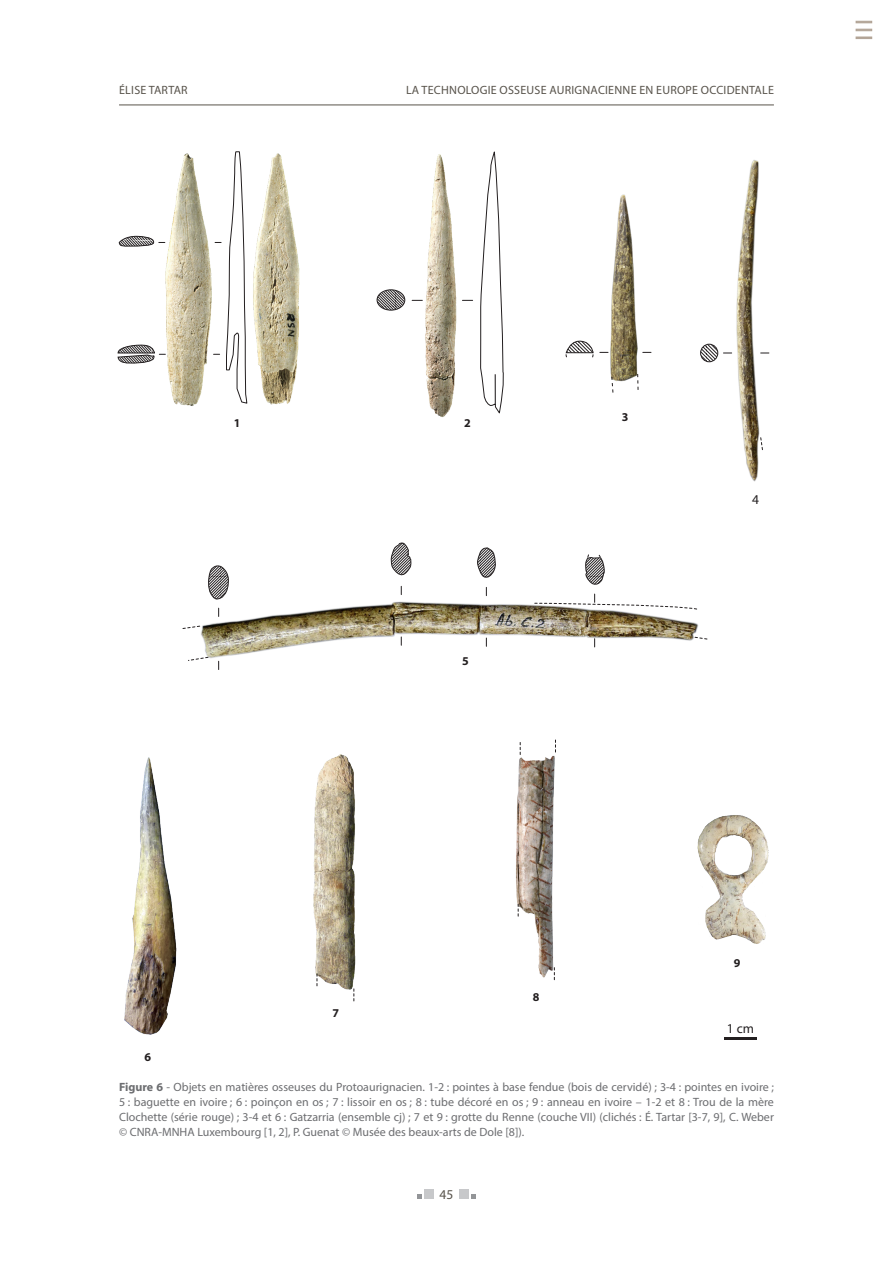
<style>
.page{position:relative;width:893px;height:1263px;background:#fff}
.page>*{position:absolute;margin:0;border:0;box-sizing:border-box;transform-origin:0 0}
.Legende{font:13.5px "Myriad Pro";color:#231f20}
.t1{font:13.5px "Myriad Pro";color:#58534b}
.t2{font:13.5px "Myriad";color:#231f20}
.Legende-2{font:12px/15px "Myriad Pro";color:#6c6d70;text-align:justify}
.t3{font:12px "Myriad Pro";letter-spacing:.02em;color:#58534b}
.t4{font:700 12px "Myriad";color:#231f20}
.s1{font-weight:700}
</style>
<div class="page">
<svg style="left:417px;top:1194px;width:5px;height:5px"></svg>
<div style="left:425px;top:1190px;width:9px;height:9px;background:#c7c8ca"></div>
<div style="left:459px;top:1190px;width:9px;height:9px;background:#c7c8ca"></div>
<svg style="left:471px;top:1194px;width:5px;height:5px"></svg>
<hr style="left:119px;top:105px;width:655px;height:1px;background:#58534b">
<svg style="left:856px;top:29px;width:16px;height:2px"></svg>
<svg style="left:856px;top:37px;width:16px;height:2px"></svg>
<svg style="left:856px;top:21px;width:16px;height:2px"></svg>
<img style="left:125px;top:153px;width:643px;height:881px">
<svg style="left:214px;top:151px;width:34px;height:253px"></svg>
<svg style="left:118px;top:236px;width:47px;height:11px"></svg>
<svg style="left:117px;top:343px;width:48px;height:21px"></svg>
<svg style="left:480px;top:151px;width:25px;height:317px"></svg>
<hr style="left:495px;top:374px;width:1px;height:30px;background:#231f20">
<svg style="left:377px;top:290px;width:28px;height:20px"></svg>
<div style="left:377px;top:289px;width:28px;height:21px;border:1px solid #231f20;border-radius:50%"></div>
<svg style="left:611px;top:376px;width:3px;height:18px"></svg>
<svg style="left:637px;top:374px;width:1px;height:16px"></svg>
<svg style="left:565px;top:335px;width:29px;height:23px"></svg>
<svg style="left:208px;top:565px;width:22px;height:35px"></svg>
<svg style="left:390px;top:542px;width:22px;height:35px"></svg>
<svg style="left:476px;top:547px;width:21px;height:31px"></svg>
<svg style="left:585px;top:554px;width:20px;height:31px"></svg>
<svg style="left:694px;top:636px;width:14px;height:4px"></svg>
<svg style="left:534px;top:594px;width:165px;height:16px"></svg>
<svg style="left:182px;top:625px;width:19px;height:4px"></svg>
<svg style="left:188px;top:656px;width:21px;height:5px"></svg>
<svg style="left:518px;top:904px;width:1px;height:13px"></svg>
<svg style="left:554px;top:968px;width:1px;height:12px"></svg>
<svg style="left:555px;top:740px;width:1px;height:13px"></svg>
<svg style="left:520px;top:742px;width:1px;height:13px"></svg>
<svg style="left:353px;top:989px;width:1px;height:13px"></svg>
<svg style="left:317px;top:974px;width:1px;height:12px"></svg>
<svg style="left:701px;top:344px;width:17px;height:18px"></svg>
<div style="left:700px;top:344px;width:18px;height:18px;border:1px solid #231f20;border-radius:50%"></div>
<svg style="left:760px;top:437px;width:3px;height:14px"></svg>
<hr style="left:724px;top:1037px;width:33px;height:2px;background:#231f20">
<p class="t3" style="left:119px;top:83px;width:70px">ÉLISE TARTAR</p>
<p class="t3" style="left:406px;top:83px;width:369px">LA TECHNOLOGIE OSSEUSE AURIGNACIENNE EN EUROPE OCCIDENTALE</p>
<p class="t4" style="left:234px;top:417px;width:8px">1</p>
<p class="t4" style="left:464px;top:417px;width:8px">2</p>
<p class="t4" style="left:462px;top:655px;width:8px">5</p>
<p class="t4" style="left:622px;top:411px;width:8px">3</p>
<p class="t2" style="left:752px;top:492px;width:8px">4</p>
<p class="t4" style="left:145px;top:1050px;width:8px">6</p>
<p class="t4" style="left:332px;top:1006px;width:8px">7</p>
<p class="t4" style="left:533px;top:990px;width:8px">8</p>
<p class="t4" style="left:734px;top:957px;width:8px">9</p>
<p class="Legende" style="left:727px;top:1020px;width:29px">1 cm</p>
<p class="Legende-2" style="left:119px;top:1079px;width:656px"><span class="s1">Figure 6</span> - Objets en matières osseuses du Protoaurignacien. 1-2 : pointes à base fendue (bois de cervidé) ; 3-4 : pointes en ivoire ; 5 : baguette en ivoire ; 6 : poinçon en os ; 7 : lissoir en os ; 8 : tube décoré en os ; 9 : anneau en ivoire – 1-2 et 8 : Trou de la mère Clochette (série rouge) ; 3-4 et 6 : Gatzarria (ensemble cj) ; 7 et 9 : grotte du Renne (couche VII) (clichés : É. Tartar [3-7, 9], C. Weber © CNRA-MNHA Luxembourg [1, 2], P. Guenat © Musée des beaux-arts de Dole [8]).</p>
<p class="t1" style="left:440px;top:1186px;width:15px">45</p>
</div>
